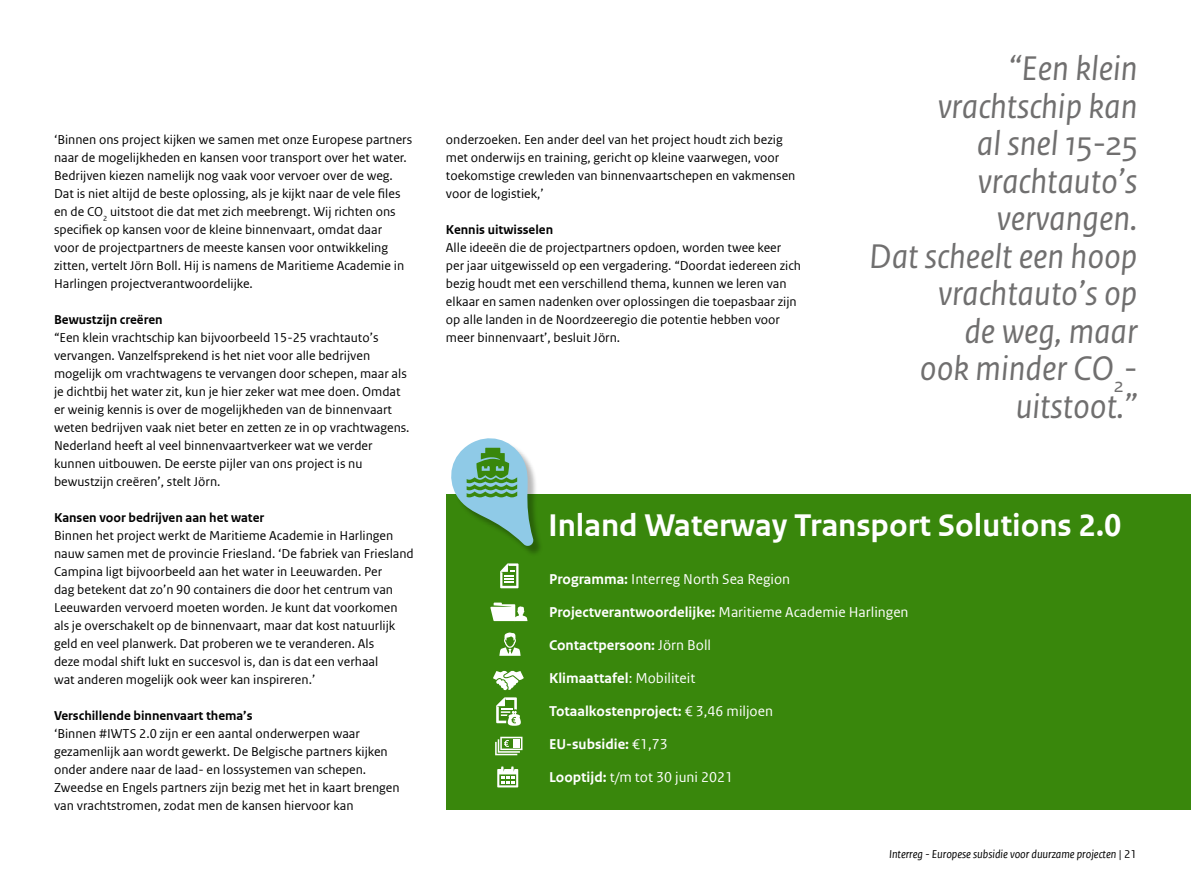
<style>
.page{position:relative;width:1191px;height:893px;background:#fff}
.page>*{position:absolute;margin:0;border:0;box-sizing:border-box;transform-origin:0 0}
.t1{font:italic 36px/37.5px "Rijksoverheid Sans Text";color:#706f6f;text-align:right}
.t2{font:700 33px "Rijksoverheid Sans Web Text";color:#fff}
.t3{font:15px "Rijksoverheid Sans Web Text";color:#fff}
.t4{font:700 15px "Rijksoverheid Sans Web Text";color:#fff}
.t5{font:13.5px/18px "Rijksoverheid Sans Web Text";color:#000}
.t6{font:700 13.5px "Rijksoverheid Sans Web Text";color:#000}
.t7{font:italic 12px "Rijksoverheid Sans Web Text";color:#000}
.s1{font-weight:700}
.s2{font-weight:400}
.s3{font-style:normal}
</style>
<div class="page">
<div style="left:446px;top:495px;width:745px;height:315px;background:#39870c"></div>
<svg style="left:495px;top:737px;width:27px;height:18px"></svg>
<svg style="left:497px;top:766px;width:21px;height:21px"></svg>
<svg style="left:500px;top:563px;width:18px;height:25px"></svg>
<svg style="left:499px;top:632px;width:21px;height:24px"></svg>
<svg style="left:493px;top:671px;width:31px;height:20px"></svg>
<svg style="left:496px;top:697px;width:25px;height:29px"></svg>
<svg style="left:490px;top:603px;width:37px;height:18px"></svg>
<div style="left:453px;top:440px;width:91px;height:116px;background:#000;opacity:.28"></div>
<svg style="left:446px;top:438px;width:88px;height:108px"></svg>
<p class="t5" style="left:54px;top:131px;width:360px">‘Binnen ons project kijken we samen met onze Europese partners naar de mogelijkheden en kansen voor transport over het water.<br>Bedrijven kiezen namelijk nog vaak voor vervoer over de weg.<br>Dat is niet altijd de beste oplossing, als je kijkt naar de vele files en de CO<sub>2</sub> uitstoot die dat met zich meebrengt. Wij richten ons specifiek op kansen voor de kleine binnenvaart, omdat daar<br>voor de projectpartners de meeste kansen voor ontwikkeling zitten, vertelt Jörn Boll. Hij is namens de Maritieme Academie in Harlingen projectverantwoordelijke.</p>
<p class="t6" style="left:54px;top:312px;width:110px">Bewustzijn creëren</p>
<p class="t5" style="left:54px;top:329px;width:357px">“Een klein vrachtschip kan bijvoorbeeld 15-25 vrachtauto’s vervangen. Vanzelfsprekend is het niet voor alle bedrijven mogelijk om vrachtwagens te vervangen door schepen, maar als je dichtbij het water zit, kun je hier zeker wat mee doen. Omdat er weinig kennis is over de mogelijkheden van de binnenvaart weten bedrijven vaak niet beter en zetten ze in op vrachtwagens.<br>Nederland heeft al veel binnenvaartverkeer wat we verder kunnen uitbouwen. De eerste pijler van ons project is nu bewustzijn creëren’, stelt Jörn.</p>
<p class="t6" style="left:54px;top:510px;width:212px">Kansen voor bedrijven aan het water</p>
<p class="t5" style="left:54px;top:527px;width:361px">Binnen het project werkt de Maritieme Academie in Harlingen nauw samen met de provincie Friesland. ‘De fabriek van Friesland Campina ligt bijvoorbeeld aan het water in Leeuwarden. Per<br>dag betekent dat zo’n 90 containers die door het centrum van Leeuwarden vervoerd moeten worden. Je kunt dat voorkomen als je overschakelt op de binnenvaart, maar dat kost natuurlijk geld en veel planwerk. Dat proberen we te veranderen. Als<br>deze modal shift lukt en succesvol is, dan is dat een verhaal<br>wat anderen mogelijk ook weer kan inspireren.’</p>
<p class="t6" style="left:54px;top:708px;width:200px">Verschillende binnenvaart thema’s</p>
<p class="t5" style="left:54px;top:725px;width:347px">‘Binnen #IWTS 2.0 zijn er een aantal onderwerpen waar gezamenlijk aan wordt gewerkt. De Belgische partners kijken onder andere naar de laad- en lossystemen van schepen.<br>Zweedse en Engels partners zijn bezig met het in kaart brengen van vrachtstromen, zodat men de kansen hiervoor kan</p>
<p class="t5" style="left:446px;top:131px;width:351px">onderzoeken. Een ander deel van het project houdt zich bezig met onderwijs en training, gericht op kleine vaarwegen, voor toekomstige crewleden van binnenvaartschepen en vakmensen voor de logistiek,’</p>
<p class="t6" style="left:446px;top:222px;width:109px">Kennis uitwisselen</p>
<p class="t5" style="left:446px;top:239px;width:357px">Alle ideeën die de projectpartners opdoen, worden twee keer per jaar uitgewisseld op een vergadering. “Doordat iedereen zich bezig houdt met een verschillend thema, kunnen we leren van elkaar en samen nadenken over oplossingen die toepasbaar zijn op alle landen in de Noordzeeregio die potentie hebben voor meer binnenvaart’, besluit Jörn.</p>
<h1 class="t1" style="left:869px;top:50px;width:270px">“Een klein vrachtschip kan<br>al snel 15-25 vrachtauto’s vervangen.<br>Dat scheelt een hoop vrachtauto’s op<br>de weg, maar<br>ook minder CO<sub>2</sub>- uitstoot.”</h1>
<h2 class="t2" style="left:548px;top:507px;width:575px">Inland Waterway Transport Solutions 2.0</h2>
<p class="t3" style="left:549px;top:571px;width:243px"><span class="s1">Programma:</span> Interreg North Sea Region</p>
<p class="t3" style="left:549px;top:604px;width:361px"><span class="s1">Projectverantwoordelijke:</span> Maritieme Academie Harlingen</p>
<p class="t4" style="left:549px;top:637px;width:163px">Contactpersoon: <span class="s2">Jörn Boll</span></p>
<p class="t4" style="left:549px;top:670px;width:148px">Klimaattafel<span class="s2">: Mobiliteit</span></p>
<p class="t4" style="left:549px;top:703px;width:225px">Totaalkostenproject: <span class="s2">€ 3,46 miljoen</span></p>
<p class="t4" style="left:549px;top:736px;width:120px">EU-subsidie: <span class="s2">€1,73</span></p>
<p class="t3" style="left:549px;top:769px;width:185px"><span class="s1">Looptijd:</span> t/m tot 30 juni 2021</p>
<p class="t7" style="left:889px;top:847px;width:249px">Interreg - Europese subsidie voor duurzame projecten <span class="s3">| 21</span></p>
</div>
